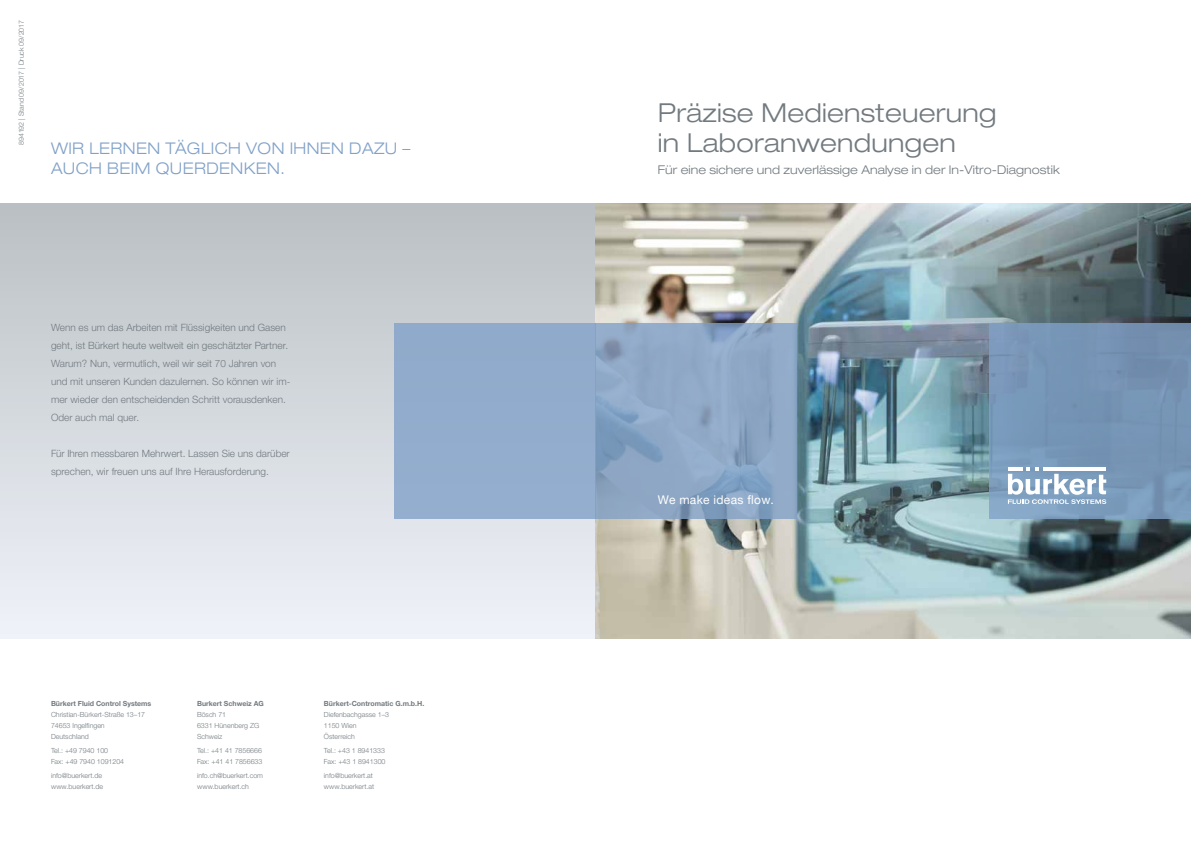
<style>
.page{position:relative;width:1191px;height:842px;background:#fff}
.page>*{position:absolute;margin:0;border:0;box-sizing:border-box;transform-origin:0 0}
.t1{font:300 expanded 26px/30px "Helvetica Neue LTW1 G";letter-spacing:.01em;color:#727a7f}
.t2{font:300 expanded 16px/20px "Helvetica Neue LTW1 G";letter-spacing:.025em;color:#81a1c8}
.t3{font:300 expanded 12px "Helvetica Neue LTW1 G";letter-spacing:.005em;color:#727a7f}
.t4{font:12px "Helvetica Neue LTW1 G";letter-spacing:.025em;color:#fff}
.t5{font:300 10px/18px "Helvetica Neue LTW1 G";color:#727a7f}
.t6{font:300 7px/11px "Helvetica Neue LTW1 G";color:#727a7f}
.t7{font:700 7px "Helvetica Neue LTW1 G";color:#727a7f}
</style>
<div class="page">
<div style="left:0;top:204px;width:595px;height:435px;background:linear-gradient(to bottom,#bac0c4,#f0f3fa)"></div>
<img style="left:595px;top:204px;width:596px;height:435px">
<svg style="left:989px;top:324px;width:202px;height:195px;background:#7796b6"></svg>
<svg style="left:595px;top:324px;width:202px;height:195px;background:#8ca6c4"></svg>
<svg style="left:1008px;top:468px;width:98px;height:36px"></svg>
<div style="left:393px;top:324px;width:202px;height:195px;background:#91accc"></div>
<p class="t6" style="left:16px;top:145px;width:127px;rotate:-90deg">894192 | Stand 09/2017 | Druck 09/2017</p>
<h2 class="t2" style="left:51px;top:138px;width:361px">WIR LERNEN TÄGLICH VON IHNEN DAZU –<br>AUCH BEIM QUERDENKEN.</h2>
<p class="t5" style="left:51px;top:318px;width:241px">Wenn es um das Arbeiten mit Flüssigkeiten und Gasen geht, ist Bürkert heute weltweit ein geschätzter Partner.<br>Warum? Nun, vermutlich, weil wir seit 70 Jahren von und mit unseren Kunden dazulernen. So können wir im&shy;mer wieder den entscheidenden Schritt vorausdenken.<br>Oder auch mal quer.</p>
<h3 class="t5" style="left:51px;top:444px;width:240px">Für Ihren messbaren Mehrwert. Lassen Sie uns darüber sprechen, wir freuen uns auf Ihre Herausforderung.</h3>
<p class="t7" style="left:51px;top:699px;width:102px">Bürkert Fluid Control Systems</p>
<p class="t6" style="left:51px;top:709px;width:96px">Christian-Bürkert-Straße 13–17<br>74653 Ingelfingen<br>Deutschland</p>
<p class="t6" style="left:51px;top:745px;width:75px">Tel.: +49 7940 100<br>Fax: +49 7940 1091204</p>
<p class="t6" style="left:51px;top:770px;width:54px">info@buerkert.de www.buerkert.de</p>
<p class="t7" style="left:197px;top:699px;width:68px">Burkert Schweiz AG</p>
<p class="t6" style="left:197px;top:709px;width:64px">Bösch 71<br>6331 Hünenberg ZG<br>Schweiz</p>
<p class="t6" style="left:197px;top:745px;width:67px">Tel.: +41 41 7856666<br>Fax: +41 41 7856633</p>
<p class="t6" style="left:197px;top:770px;width:68px">info.ch@buerkert.com www.buerkert.ch</p>
<p class="t7" style="left:324px;top:699px;width:102px">Bürkert-Contromatic G.m.b.H.</p>
<p class="t6" style="left:324px;top:709px;width:67px">Diefenbachgasse 1–3<br>1150 Wien<br>Österreich</p>
<p class="t6" style="left:324px;top:745px;width:63px">Tel.: +43 1 8941333<br>Fax: +43 1 8941300</p>
<p class="t6" style="left:324px;top:770px;width:52px">info@buerkert.at www.buerkert.at</p>
<h1 class="t1" style="left:658px;top:97px;width:340px">Präzise Mediensteuerung in Laboranwendungen</h1>
<h3 class="t3" style="left:658px;top:162px;width:403px">Für eine sichere und zuverlässige Analyse in der In-Vitro-Diagnostik</h3>
<h3 class="t4" style="left:658px;top:492px;width:117px">We make ideas flow.</h3>
</div>
